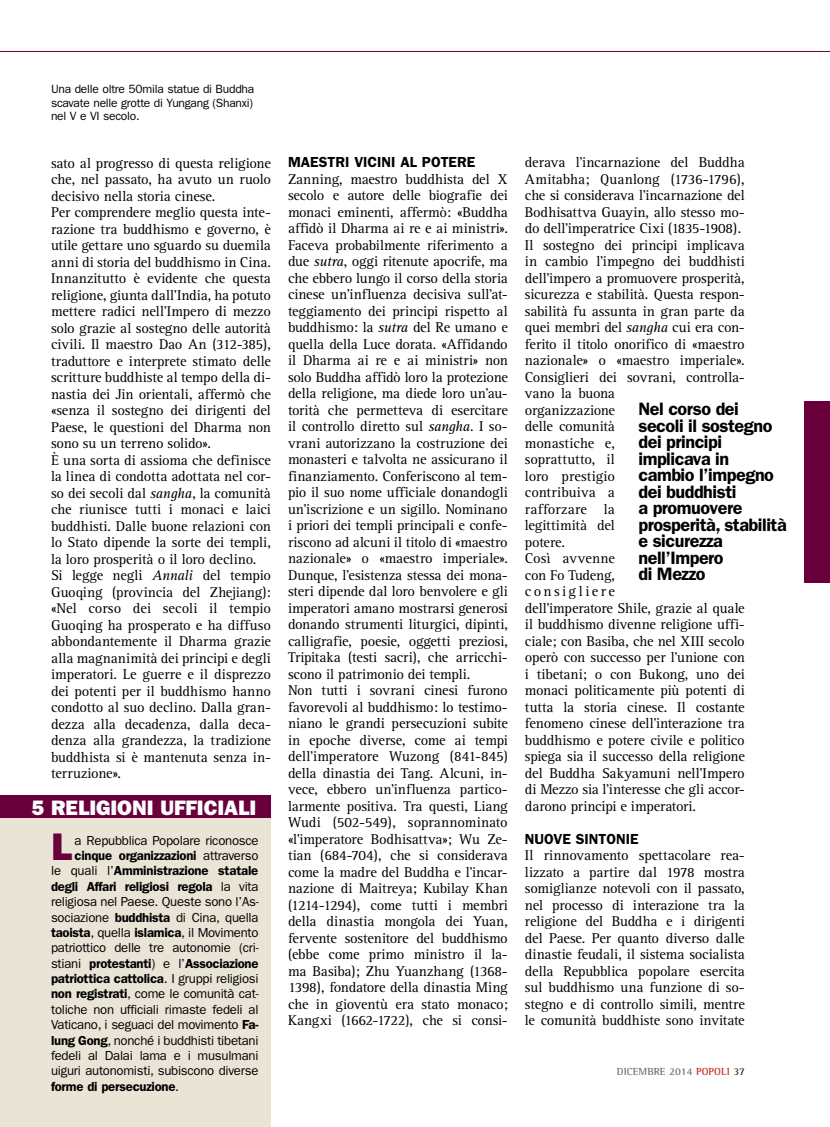
<style>
.page{position:relative;width:830px;height:1127px;background:#fff}
.page>*{position:absolute;margin:0;border:0;box-sizing:border-box;transform-origin:0 0}
.t1{font:38.55px "ITC Franklin Gothic Std Hvy";color:#69003c}
.t2{font:21px "ITC Franklin Gothic Std Hvy";color:#fff}
.t3{font:600 18px/16.5px "ITC Franklin Gothic Std";letter-spacing:-.025em;color:#000}
.t4{font:14.7px/16.5px "Rotis Serif";letter-spacing:-.01em;color:#000}
.t5{font:600 14.7px "ITC Franklin Gothic Std";color:#000}
.t6{font:13.2px "ITC Franklin Gothic Std";letter-spacing:-.02em;color:#000}
.t7{font:600 13.2px "ITC Franklin Gothic Std";letter-spacing:-.02em;color:#000}
.t8{font:12px/13.5px "ITC Franklin Gothic Std";letter-spacing:-.02em;color:#000;text-align:justify}
.t9{font:700 10.5px "Rotis Semi Serif";color:#6f6f6e}
.s1{font-style:italic}
.s2{font-weight:400}
.s3{font-weight:600}
.s4{color:#c42822}
.s5{color:#2c2c2b}
</style>
<div class="page">
<hr style="left:0;top:51px;width:829px;height:1px;background:#69003c">
<div style="left:804px;top:401px;width:25px;height:181px;background:#69003c"></div>
<div style="left:0;top:813px;width:271px;height:314px;background:#e9e4d6"></div>
<div style="left:0;top:795px;width:271px;height:23px;background:#69003c"></div>
<p class="t8" style="left:51px;top:83px;width:205px">Una delle oltre 50mila statue di Buddha scavate nelle grotte di Yungang (Shanxi) nel V e VI secolo.</p>
<p class="t5" style="left:288px;top:153px;width:189px">MAESTRI VICINI AL POTERE</p>
<p class="t4" style="left:288px;top:171px;width:221px">Zanning, maestro buddhista del X secolo e autore delle biografie dei monaci eminenti, affermò: «Buddha affidò il Dharma ai re e ai ministri».<br>Faceva probabilmente riferimento a due <span class="s1">sutra</span>, oggi ritenute apocrife, ma che ebbero lungo il corso della storia cinese un’influenza decisiva sull’at&shy;teggiamento dei principi rispetto al buddhismo: la <span class="s1">sutra</span> del Re umano e quella della Luce dorata. «Affidando il Dharma ai re e ai ministri» non solo Buddha affidò loro la protezione della religione, ma diede loro un’au&shy;torità che permetteva di esercitare il controllo diretto sul <span class="s1">sangha</span>. I so&shy;vrani autorizzano la costruzione dei monasteri e talvolta ne assicurano il finanziamento. Conferiscono al tem&shy;pio il suo nome ufficiale donandogli un’iscrizione e un sigillo. Nominano i priori dei templi principali e confe&shy;riscono ad alcuni il titolo di «maestro nazionale» o «maestro imperiale».<br>Dunque, l’esistenza stessa dei mona&shy;steri dipende dal loro benvolere e gli imperatori amano mostrarsi generosi donando strumenti liturgici, dipinti, calligrafie, poesie, oggetti preziosi, Tripitaka (testi sacri), che arricchi&shy;scono il patrimonio dei templi.<br>Non tutti i sovrani cinesi furono favorevoli al buddhismo: lo testimo&shy;niano le grandi persecuzioni subite in epoche diverse, come ai tempi dell’imperatore Wuzong (841-845) della dinastia dei Tang. Alcuni, in&shy;vece, ebbero un’influenza partico&shy;larmente positiva. Tra questi, Liang Wudi (502-549), soprannominato «l’imperatore Bodhisattva»; Wu Ze&shy;tian (684-704), che si considerava come la madre del Buddha e l’incar&shy;nazione di Maitreya; Kubilay Khan (1214-1294), come tutti i membri della dinastia mongola dei Yuan, fervente sostenitore del buddhismo (ebbe come primo ministro il la&shy;ma Basiba); Zhu Yuanzhang (1368- 1398), fondatore della dinastia Ming che in gioventù era stato monaco; Kangxi (1662-1722), che si consi-</p>
<p class="t4" style="left:51px;top:155px;width:221px">sato al progresso di questa religione che, nel passato, ha avuto un ruolo decisivo nella storia cinese.<br>Per comprendere meglio questa inte&shy;razione tra buddhismo e governo, è utile gettare uno sguardo su duemila anni di storia del buddhismo in Cina.<br>Innanzitutto è evidente che questa religione, giunta dall’India, ha potuto mettere radici nell’Impero di mezzo solo grazie al sostegno delle autorità civili. Il maestro Dao An (312-385), traduttore e interprete stimato delle scritture buddhiste al tempo della di&shy;nastia dei Jin orientali, affermò che «senza il sostegno dei dirigenti del Paese, le questioni del Dharma non sono su un terreno solido».<br>È una sorta di assioma che definisce la linea di condotta adottata nel cor&shy;so dei secoli dal <span class="s1">sangha</span>, la comunità che riunisce tutti i monaci e laici buddhisti. Dalle buone relazioni con lo Stato dipende la sorte dei templi, la loro prosperità o il loro declino.<br>Si legge negli <span class="s1">Annali</span> del tempio Guoqing (provincia del Zhejiang): «Nel corso dei secoli il tempio Guoqing ha prosperato e ha diffuso abbondantemente il Dharma grazie alla magnanimità dei principi e degli imperatori. Le guerre e il disprezzo dei potenti per il buddhismo hanno condotto al suo declino. Dalla gran&shy;dezza alla decadenza, dalla deca&shy;denza alla grandezza, la tradizione buddhista si è mantenuta senza in&shy;terruzione».</p>
<p class="t4" style="left:524px;top:155px;width:221px">derava l’incarnazione del Buddha<br>Amitabha; Quanlong (1736-1796), che si considerava l’incarnazione del<br>Bodhisattva Guayin, allo stesso mo&shy;do dell’imperatrice Cixi (1835-1908).<br>Il sostegno dei principi implicava in cambio l’impegno dei buddhisti dell’impero a promuovere prosperità, sicurezza e stabilità. Questa respon&shy;sabilità fu assunta in gran parte da quei membri del <span class="s1">sangha</span> cui era con&shy;ferito il titolo onorifico di «maestro nazionale» o «maestro imperiale».<br>Consiglieri dei sovrani, controlla&shy;vano la buona<br>organizzazione<br>delle comunità<br>monastiche e,<br>soprattutto, il<br>loro prestigio<br>contribuiva a<br>rafforzare la<br>legittimità del<br>potere.<br>Così avvenne<br>con Fo Tudeng,<br>consigliere<br>dell’imperatore Shile, grazie al quale il buddhismo divenne religione uffi&shy;ciale; con Basiba, che nel XIII secolo operò con successo per l’unione con i tibetani; o con Bukong, uno dei monaci politicamente più potenti di tutta la storia cinese. Il costante fenomeno cinese dell’interazione tra buddhismo e potere civile e politico spiega sia il successo della religione del Buddha Sakyamuni nell’Impero di Mezzo sia l’interesse che gli accor&shy;darono principi e imperatori.</p>
<p class="t5" style="left:524px;top:830px;width:115px">NUOVE SINTONIE</p>
<p class="t4" style="left:524px;top:848px;width:221px;text-align:justify">Il rinnovamento spettacolare rea&shy;lizzato a partire dal 1978 mostra somiglianze notevoli con il passato, nel processo di interazione tra la religione del Buddha e i dirigenti del Paese. Per quanto diverso dalle dinastie feudali, il sistema socialista della Repubblica popolare esercita sul buddhismo una funzione di so&shy;stegno e di controllo simili, mentre le comunità buddhiste sono invitate</p>
<p class="t3" style="left:638px;top:401px;width:150px">Nel corso dei secoli il sostegno dei principi implicava in cambio l’impegno dei buddhisti<br>a promuovere prosperità, stabilità e sicurezza nell’Impero<br>di Mezzo</p>
<h2 class="t2" style="left:32px;top:795px;width:140px">5 RELIGIONI UFFICIALI</h2>
<h1 class="t1" style="left:51px;top:824px;width:22px">L</h1>
<p class="t6" style="left:75px;top:832px;width:185px">a Repubblica Popolare riconosce</p>
<p class="t7" style="left:75px;top:848px;width:185px">cinque organizzazioni <span class="s2">attraverso</span></p>
<p class="t7" style="left:51px;top:863px;width:209px"><span class="s2">le quali l’</span>Amministrazione statale</p>
<p class="t7" style="left:51px;top:878px;width:209px">degli Affari religiosi regola <span class="s2">la vita</span></p>
<p class="t6" style="left:51px;top:894px;width:209px">religiosa nel Paese. Queste sono l’As-</p>
<p class="t6" style="left:51px;top:909px;width:209px">sociazione <span class="s3">buddhista</span> di Cina, quella</p>
<p class="t6" style="left:51px;top:925px;width:209px"><span class="s3">taoista</span>, quella <span class="s3">islamica</span>, il Movimento</p>
<p class="t6" style="left:51px;top:940px;width:209px">patriottico delle tre autonomie (cri-</p>
<p class="t7" style="left:51px;top:955px;width:209px"><span class="s2">stiani</span> protestanti<span class="s2">) e l’</span>Associazione</p>
<p class="t7" style="left:51px;top:971px;width:209px">patriottica cattolica<span class="s2">. I gruppi religiosi</span></p>
<p class="t6" style="left:51px;top:986px;width:209px"><span class="s3">non registrati</span>, come le comunità cat-</p>
<p class="t6" style="left:51px;top:1002px;width:209px">toliche non ufficiali rimaste fedeli al</p>
<p class="t6" style="left:51px;top:1017px;width:209px">Vaticano, i seguaci del movimento <span class="s3">Fa-</span></p>
<p class="t6" style="left:51px;top:1032px;width:209px"><span class="s3">lung Gong</span>, nonché i buddhisti tibetani</p>
<p class="t6" style="left:51px;top:1048px;width:209px">fedeli al Dalai lama e i musulmani</p>
<p class="t6" style="left:51px;top:1063px;width:209px">uiguri autonomisti, subiscono diverse</p>
<p class="t7" style="left:51px;top:1078px;width:129px">forme di persecuzione<span class="s2">.</span></p>
<p class="t9" style="left:616px;top:1065px;width:129px">DICEMBRE 2014 <span class="s4">POPOLI</span> <span class="s5">37</span></p>
</div>
